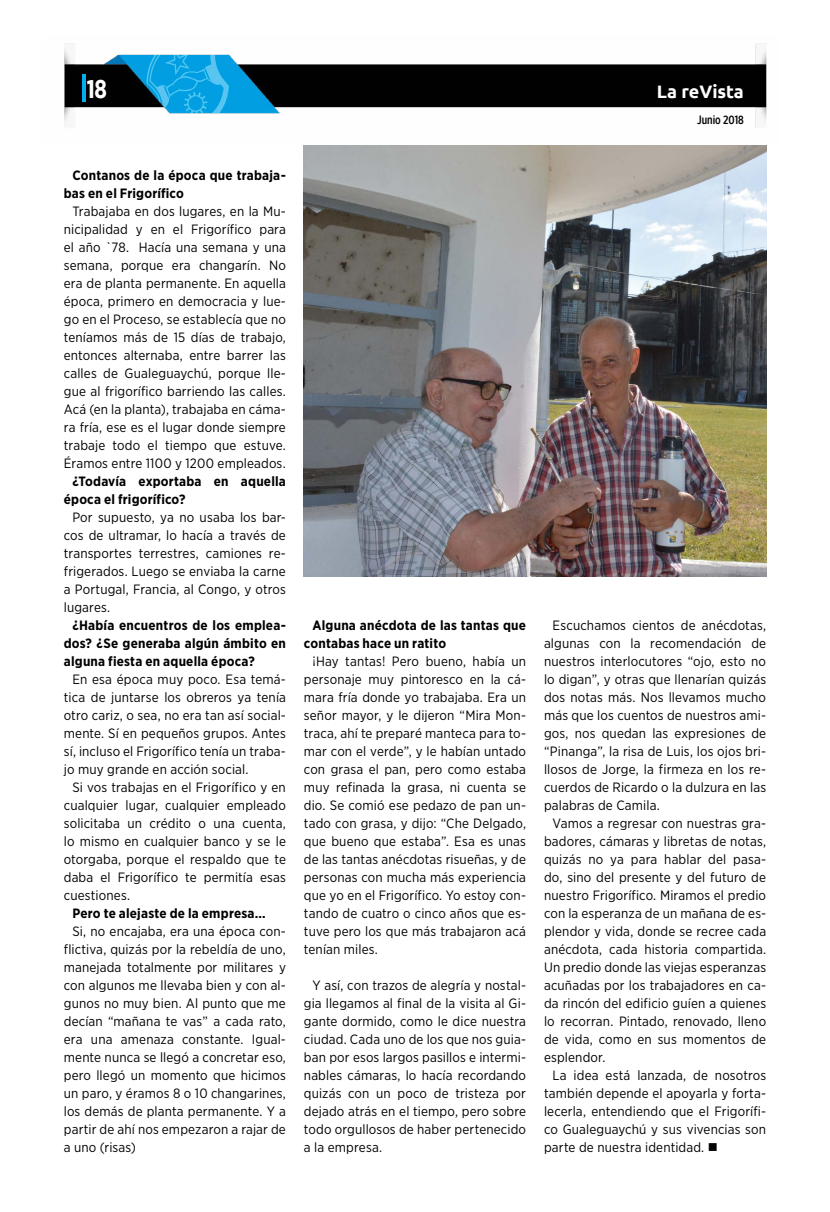
<style>
.page{position:relative;width:830px;height:1212px;background:#fff}
.page>*{position:absolute;margin:0;border:0;box-sizing:border-box;transform-origin:0 0}
.t1{font:700 25.5px "Gotham X Narrow";color:#fff}
.t2{font:700 18px "Ubuntu";color:#fff}
.t3{font:13.5px/18px "Gotham Narrow";letter-spacing:.01em;color:#000;text-align:justify}
.t4{font:700 13.5px/18px "Gotham Narrow";letter-spacing:.015em;color:#000}
.t5{font:500 12px "Gotham X Narrow";color:#000}
</style>
<div class="page">
<img style="left:64px;top:43px;width:703px;height:103px">
<hr style="left:82px;top:74px;width:4px;height:27px;background:#00aeef">
<img style="left:304px;top:146px;width:461px;height:430px">
<h1 class="t1" style="left:87px;top:73px;width:21px">18</h1>
<h2 class="t2" style="left:656px;top:80px;width:89px">La reVista</h2>
<p class="t5" style="left:696px;top:113px;width:48px">Junio 2018</p>
<p class="t4" style="left:64px;top:166px;width:223px;text-indent:9px">Contanos de la época que trabaja&shy;bas en el Frigorífico</p>
<p class="t3" style="left:64px;top:202px;width:223px;text-indent:9px">Trabajaba en dos lugares, en la Mu&shy;nicipalidad y en el Frigorífico para el año `78. Hacía una semana y una semana, porque era changarín. No era de planta permanente. En aquella época, primero en democracia y lue&shy;go en el Proceso, se establecía que no teníamos más de 15 días de trabajo, entonces alternaba, entre barrer las calles de Gualeguaychú, porque lle&shy;gue al frigorífico barriendo las calles.<br>Acá (en la planta), trabajaba en cáma&shy;ra fría, ese es el lugar donde siempre trabaje todo el tiempo que estuve.<br>Éramos entre 1100 y 1200 empleados.</p>
<p class="t4" style="left:64px;top:472px;width:223px;text-indent:9px">¿Todavía exportaba en aquella época el frigorífico?</p>
<p class="t3" style="left:64px;top:508px;width:223px;text-indent:9px">Por supuesto, ya no usaba los bar&shy;cos de ultramar, lo hacía a través de transportes terrestres, camiones re&shy;frigerados. Luego se enviaba la carne a Portugal, Francia, al Congo, y otros lugares.</p>
<p class="t4" style="left:64px;top:616px;width:223px;text-align:justify;text-indent:9px">¿Había encuentros de los emplea&shy;dos? ¿Se generaba algún ámbito en alguna fiesta en aquella época?</p>
<p class="t3" style="left:64px;top:670px;width:223px;text-indent:9px">En esa época muy poco. Esa temá&shy;tica de juntarse los obreros ya tenía otro cariz, o sea, no era tan así social&shy;mente. Sí en pequeños grupos. Antes sí, incluso el Frigorífico tenía un traba&shy;jo muy grande en acción social.</p>
<p class="t3" style="left:64px;top:778px;width:223px;text-indent:9px">Si vos trabajas en el Frigorífico y en cualquier lugar, cualquier empleado solicitaba un crédito o una cuenta, lo mismo en cualquier banco y se le otorgaba, porque el respaldo que te daba el Frigorífico te permitía esas cuestiones.</p>
<p class="t4" style="left:72px;top:904px;width:195px">Pero te alejaste de la empresa…</p>
<p class="t3" style="left:64px;top:922px;width:223px;text-indent:9px">Si, no encajaba, era una época con&shy;flictiva, quizás por la rebeldía de uno, manejada totalmente por militares y con algunos me llevaba bien y con al&shy;gunos no muy bien. Al punto que me decían “mañana te vas” a cada rato, era una amenaza constante. Igual&shy;mente nunca se llegó a concretar eso, pero llegó un momento que hicimos un paro, y éramos 8 o 10 changarines, los demás de planta permanente. Y a partir de ahí nos empezaron a rajar de a uno (risas)</p>
<p class="t4" style="left:304px;top:616px;width:223px;text-indent:9px">Alguna anécdota de las tantas que contabas hace un ratito</p>
<p class="t3" style="left:304px;top:652px;width:223px;text-indent:9px">¡Hay tantas! Pero bueno, había un personaje muy pintoresco en la cá&shy;mara fría donde yo trabajaba. Era un señor mayor, y le dijeron “Mira Mon&shy;traca, ahí te preparé manteca para to&shy;mar con el verde”, y le habían untado con grasa el pan, pero como estaba muy refinada la grasa, ni cuenta se dio. Se comió ese pedazo de pan un&shy;tado con grasa, y dijo: “Che Delgado, que bueno que estaba”. Esa es unas de las tantas anécdotas risueñas, y de personas con mucha más experiencia que yo en el Frigorífico. Yo estoy con&shy;tando de cuatro o cinco años que es&shy;tuve pero los que más trabajaron acá tenían miles.</p>
<p class="t3" style="left:304px;top:976px;width:223px;text-indent:9px">Y así, con trazos de alegría y nostal&shy;gia llegamos al final de la visita al Gi&shy;gante dormido, como le dice nuestra ciudad. Cada uno de los que nos guia&shy;ban por esos largos pasillos e intermi&shy;nables cámaras, lo hacía recordando quizás con un poco de tristeza por dejado atrás en el tiempo, pero sobre todo orgullosos de haber pertenecido a la empresa.</p>
<p class="t3" style="left:543px;top:616px;width:223px;text-indent:9px">Escuchamos cientos de anécdotas, algunas con la recomendación de nuestros interlocutores “ojo, esto no lo digan”, y otras que llenarían quizás dos notas más. Nos llevamos mucho más que los cuentos de nuestros ami&shy;gos, nos quedan las expresiones de “Pinanga”, la risa de Luis, los ojos bri&shy;llosos de Jorge, la firmeza en los re&shy;cuerdos de Ricardo o la dulzura en las palabras de Camila.</p>
<p class="t3" style="left:543px;top:814px;width:223px;text-indent:9px">Vamos a regresar con nuestras gra&shy;badores, cámaras y libretas de notas, quizás no ya para hablar del pasa&shy;do, sino del presente y del futuro de nuestro Frigorífico. Miramos el predio con la esperanza de un mañana de es&shy;plendor y vida, donde se recree cada anécdota, cada historia compartida.<br>Un predio donde las viejas esperanzas acuñadas por los trabajadores en ca&shy;da rincón del edificio guíen a quienes lo recorran. Pintado, renovado, lleno de vida, como en sus momentos de esplendor.</p>
<p class="t3" style="left:543px;top:1066px;width:223px;text-indent:9px">La idea está lanzada, de nosotros también depende el apoyarla y forta&shy;lecerla, entendiendo que el Frigorífi&shy;co Gualeguaychú y sus vivencias son parte de nuestra identidad. ■</p>
</div>
